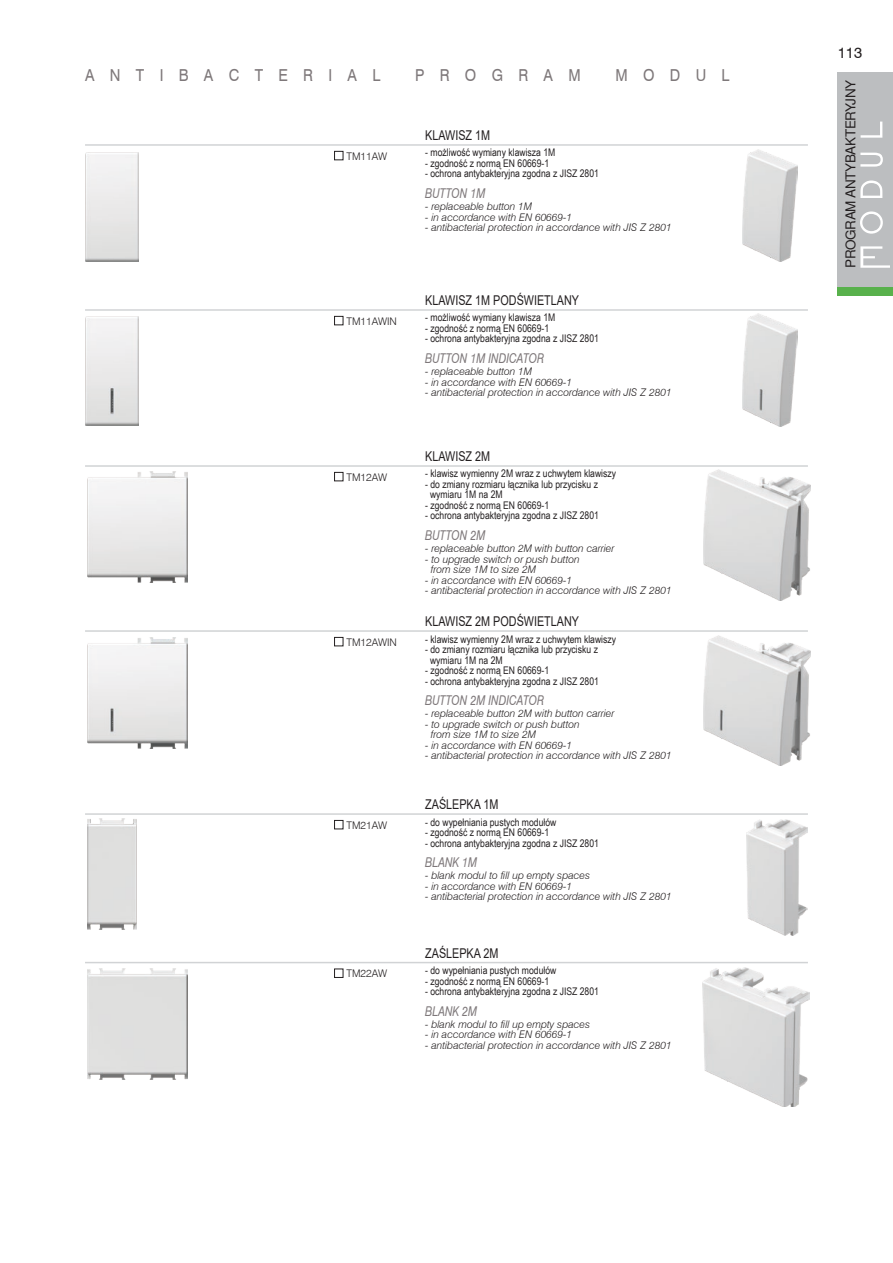
<style>
.page{position:relative;width:893px;height:1263px;background:#fff}
.page>*{position:absolute;margin:0;border:0;box-sizing:border-box;transform-origin:0 0}
.t1{font:16.5px "Swiss 721 BT";letter-spacing:1.03em;color:#7e787a;scale:.9 1}
.t2{font:15px "Swiss 721 BT";color:#231f20}
.t3{font:13.5px "Arial";color:#231f20;scale:.8 1}
.t4{font:italic 13.5px "Swiss 721 BT";color:#7e787a;scale:.8 1}
.t5{font:13.5px "Nimbus San L";letter-spacing:-.03em;color:#231f20}
.t6{font:italic 300 10.5px/10.5px "Swiss 721 BT";color:#231f20}
.t7{font:10.5px/10.5px "Arial Narrow";color:#231f20}
.t8{font:300 10.5px "Swiss 721 BT";color:#231f20}
</style>
<div class="page">
<div style="left:838px;top:72px;width:55px;height:215px;background:#bcbec0"></div>
<div style="left:838px;top:287px;width:55px;height:9px;background:#58b14c"></div>
<svg style="left:860px;top:122px;width:30px;height:146px"></svg>
<img style="left:85px;top:153px;width:54px;height:108px">
<img style="left:743px;top:150px;width:54px;height:112px">
<img style="left:704px;top:470px;width:107px;height:130px">
<img style="left:88px;top:471px;width:100px;height:112px">
<img style="left:85px;top:317px;width:54px;height:109px">
<img style="left:743px;top:314px;width:54px;height:112px">
<img style="left:704px;top:635px;width:107px;height:130px">
<img style="left:88px;top:637px;width:100px;height:111px">
<img style="left:87px;top:819px;width:50px;height:110px">
<img style="left:87px;top:969px;width:100px;height:111px">
<img style="left:703px;top:967px;width:106px;height:139px">
<img style="left:746px;top:819px;width:61px;height:117px">
<hr style="left:85px;top:144px;width:723px;height:2px;background:#d1d3d5">
<div style="left:334px;top:151px;width:9px;height:9px;border:1px solid #231f20"></div>
<hr style="left:85px;top:309px;width:723px;height:2px;background:#d1d3d5">
<div style="left:334px;top:316px;width:9px;height:9px;border:1px solid #231f20"></div>
<hr style="left:85px;top:465px;width:723px;height:2px;background:#d1d3d5">
<div style="left:334px;top:472px;width:9px;height:9px;border:1px solid #231f20"></div>
<hr style="left:85px;top:630px;width:723px;height:2px;background:#d1d3d5">
<div style="left:334px;top:637px;width:9px;height:9px;border:1px solid #231f20"></div>
<hr style="left:85px;top:813px;width:723px;height:2px;background:#d1d3d5">
<div style="left:334px;top:820px;width:9px;height:9px;border:1px solid #231f20"></div>
<hr style="left:85px;top:962px;width:723px;height:1px;background:#d1d3d5">
<div style="left:334px;top:969px;width:9px;height:9px;border:1px solid #231f20"></div>
<h1 class="t1" style="left:85px;top:65px;width:330px">ANTIBACTERIAL</h1>
<h1 class="t1" style="left:415px;top:65px;width:186px">PROGRAM</h1>
<h1 class="t1" style="left:615px;top:65px;width:128px">MODUL</h1>
<p class="t8" style="left:346px;top:149px;width:42px">TM11AW</p>
<p class="t8" style="left:346px;top:314px;width:52px">TM11AWIN</p>
<p class="t8" style="left:346px;top:470px;width:42px">TM12AW</p>
<p class="t8" style="left:346px;top:635px;width:52px">TM12AWIN</p>
<p class="t8" style="left:346px;top:818px;width:42px">TM21AW</p>
<p class="t8" style="left:346px;top:967px;width:42px">TM22AW</p>
<p class="t3" style="left:425px;top:126px;width:83px">KLAWISZ 1M</p>
<p class="t7" style="left:425px;top:147px;width:132px">- możliwość wymiany klawisza 1M</p>
<p class="t7" style="left:425px;top:158px;width:125px">- zgodność z normą EN 60669-1</p>
<p class="t7" style="left:425px;top:168px;width:175px">- ochrona antybakteryjna zgodna z JISZ 2801</p>
<p class="t4" style="left:425px;top:185px;width:77px">BUTTON 1M</p>
<p class="t6" style="left:425px;top:201px;width:108px">- replaceable button 1M</p>
<p class="t6" style="left:425px;top:212px;width:148px">- in accordance with EN 60669-1</p>
<p class="t6" style="left:425px;top:222px;width:248px">- antibacterial protection in accordance with JIS Z 2801</p>
<p class="t3" style="left:425px;top:291px;width:194px">KLAWISZ 1M PODŚWIETLANY</p>
<p class="t7" style="left:425px;top:312px;width:132px">- możliwość wymiany klawisza 1M</p>
<p class="t7" style="left:425px;top:323px;width:125px">- zgodność z normą EN 60669-1</p>
<p class="t7" style="left:425px;top:333px;width:175px">- ochrona antybakteryjna zgodna z JISZ 2801</p>
<p class="t4" style="left:425px;top:350px;width:150px">BUTTON 1M INDICATOR</p>
<p class="t6" style="left:425px;top:366px;width:108px">- replaceable button 1M</p>
<p class="t6" style="left:425px;top:377px;width:148px">- in accordance with EN 60669-1</p>
<p class="t6" style="left:425px;top:387px;width:248px">- antibacterial protection in accordance with JIS Z 2801</p>
<p class="t3" style="left:425px;top:447px;width:83px">KLAWISZ 2M</p>
<p class="t7" style="left:425px;top:468px;width:192px">- klawisz wymienny 2M wraz z uchwytem klawiszy</p>
<p class="t7" style="left:430px;top:479px;width:169px;text-indent:-5px">- do zmiany rozmiaru łącznika lub przycisku z wymiaru 1M na 2M</p>
<p class="t7" style="left:425px;top:500px;width:125px">- zgodność z normą EN 60669-1</p>
<p class="t7" style="left:425px;top:510px;width:175px">- ochrona antybakteryjna zgodna z JISZ 2801</p>
<p class="t4" style="left:425px;top:527px;width:77px">BUTTON 2M</p>
<p class="t6" style="left:425px;top:543px;width:191px">- replaceable button 2M with button carrier</p>
<p class="t6" style="left:431px;top:554px;width:150px;text-indent:-6px">- to upgrade switch or push button from size 1M to size 2M</p>
<p class="t6" style="left:425px;top:575px;width:148px">- in accordance with EN 60669-1</p>
<p class="t6" style="left:425px;top:585px;width:248px">- antibacterial protection in accordance with JIS Z 2801</p>
<p class="t3" style="left:425px;top:612px;width:194px">KLAWISZ 2M PODŚWIETLANY</p>
<p class="t7" style="left:425px;top:633px;width:192px">- klawisz wymienny 2M wraz z uchwytem klawiszy</p>
<p class="t7" style="left:430px;top:644px;width:169px;text-indent:-5px">- do zmiany rozmiaru łącznika lub przycisku z wymiaru 1M na 2M</p>
<p class="t7" style="left:425px;top:665px;width:125px">- zgodność z normą EN 60669-1</p>
<p class="t7" style="left:425px;top:675px;width:175px">- ochrona antybakteryjna zgodna z JISZ 2801</p>
<p class="t4" style="left:425px;top:692px;width:150px">BUTTON 2M INDICATOR</p>
<p class="t6" style="left:425px;top:708px;width:191px">- replaceable button 2M with button carrier</p>
<p class="t6" style="left:431px;top:719px;width:150px;text-indent:-6px">- to upgrade switch or push button from size 1M to size 2M</p>
<p class="t6" style="left:425px;top:740px;width:148px">- in accordance with EN 60669-1</p>
<p class="t6" style="left:425px;top:750px;width:248px">- antibacterial protection in accordance with JIS Z 2801</p>
<p class="t3" style="left:425px;top:795px;width:93px">ZAŚLEPKA 1M</p>
<p class="t7" style="left:425px;top:816px;width:133px">- do wypełniania pustych modułów</p>
<p class="t7" style="left:425px;top:827px;width:125px">- zgodność z normą EN 60669-1</p>
<p class="t7" style="left:425px;top:837px;width:175px">- ochrona antybakteryjna zgodna z JISZ 2801</p>
<p class="t4" style="left:425px;top:854px;width:67px">BLANK 1M</p>
<p class="t6" style="left:425px;top:870px;width:166px">- blank modul to fill up empty spaces</p>
<p class="t6" style="left:425px;top:881px;width:148px">- in accordance with EN 60669-1</p>
<p class="t6" style="left:425px;top:891px;width:248px">- antibacterial protection in accordance with JIS Z 2801</p>
<p class="t3" style="left:425px;top:944px;width:93px">ZAŚLEPKA 2M</p>
<p class="t7" style="left:425px;top:965px;width:133px">- do wypełniania pustych modułów</p>
<p class="t7" style="left:425px;top:975px;width:125px">- zgodność z normą EN 60669-1</p>
<p class="t7" style="left:425px;top:986px;width:175px">- ochrona antybakteryjna zgodna z JISZ 2801</p>
<p class="t4" style="left:425px;top:1003px;width:67px">BLANK 2M</p>
<p class="t6" style="left:425px;top:1019px;width:166px">- blank modul to fill up empty spaces</p>
<p class="t6" style="left:425px;top:1029px;width:148px">- in accordance with EN 60669-1</p>
<p class="t6" style="left:425px;top:1040px;width:248px">- antibacterial protection in accordance with JIS Z 2801</p>
<h2 class="t2" style="left:838px;top:44px;width:26px">113</h2>
<p class="t5" style="left:843px;top:268px;width:189px;rotate:-90deg">PROGRAM ANTYBAKTERYJNY</p>
</div>
